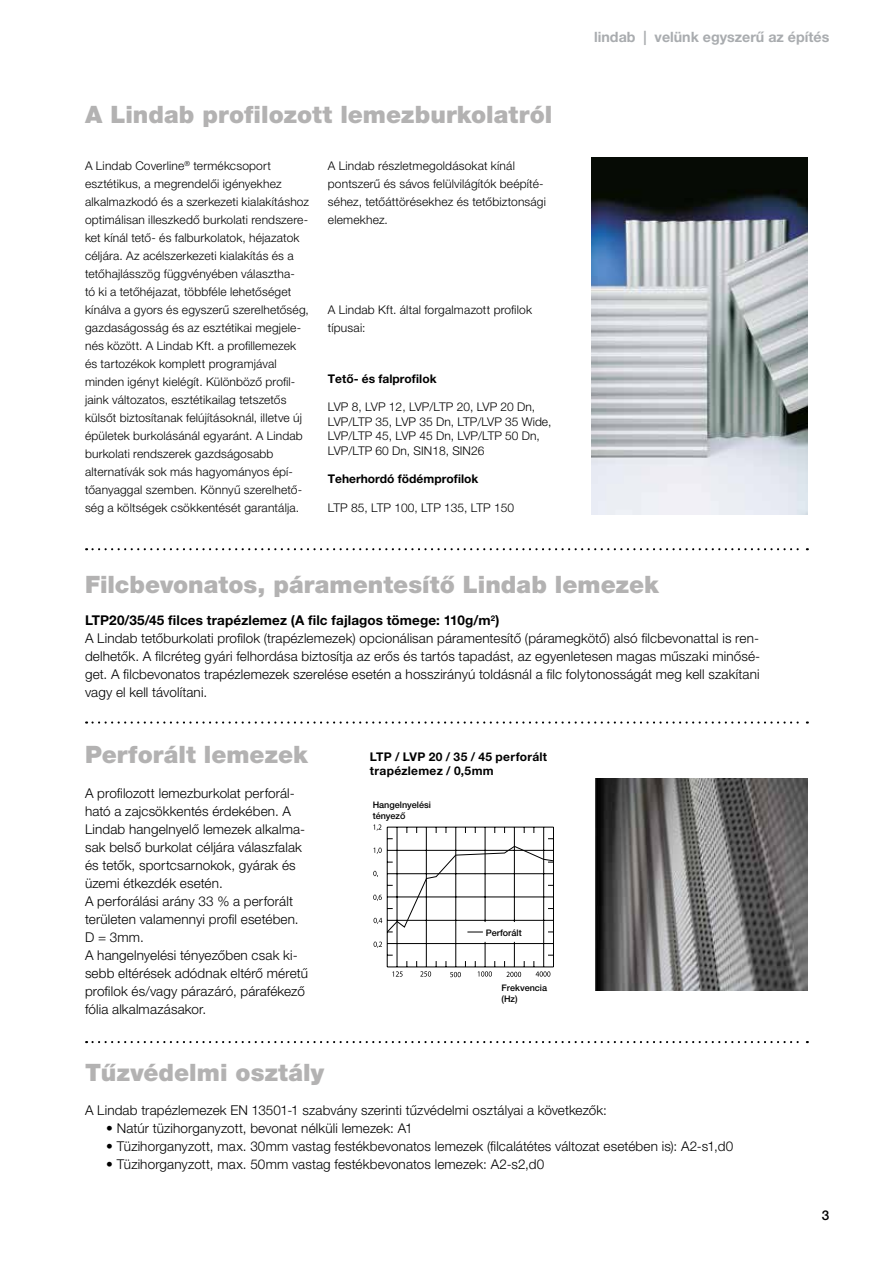
<style>
.page{position:relative;width:893px;height:1263px;background:#fff}
.page>*{position:absolute;margin:0;border:0;box-sizing:border-box;transform-origin:0 0}
.t1{font:900 24px "Helvetica Neue LTH";color:#b3b2b2}
.t2{font:700 14.25px "Helvetica Neue LT Pro";color:#a9acaf}
.t3{font:300 13.5px/18px "Helvetica Neue LTH";letter-spacing:.01em;color:#000}
.t4{font:500 13.5px "Helvetica Neue LTH";color:#000}
.t5{font:300 12px/18px "Helvetica Neue LTH";letter-spacing:.015em;color:#000}
.t6{font:700 12px "Helvetica Neue LTH";color:#000}
.t7{font:700 12px/13.5px "Helvetica Neue LTH";letter-spacing:.025em;color:#000}
.t8{font:500 9px/10.8px "Helvetica Neue LTH";color:#000}
.s1{font-weight:700}
</style>
<div class="page">
<img style="left:591px;top:157px;width:217px;height:357px">
<img style="left:595px;top:778px;width:213px;height:213px">
<hr style="left:553px;top:827px;width:1px;height:140px;background:#000">
<hr style="left:543px;top:827px;width:1px;height:140px;background:#000">
<hr style="left:514px;top:827px;width:1px;height:95px;background:#000">
<hr style="left:485px;top:827px;width:1px;height:95px;background:#000">
<hr style="left:455px;top:827px;width:1px;height:140px;background:#000">
<hr style="left:426px;top:827px;width:1px;height:140px;background:#000">
<hr style="left:387px;top:827px;width:166px;height:1px;background:#000">
<hr style="left:387px;top:967px;width:166px;height:1px;background:#000">
<hr style="left:387px;top:943px;width:166px;height:1px;background:#000">
<hr style="left:387px;top:827px;width:1px;height:140px;background:#000">
<hr style="left:397px;top:827px;width:1px;height:140px;background:#000">
<svg style="left:373px;top:824px;width:8px;height:7px"></svg>
<svg style="left:374px;top:941px;width:8px;height:7px"></svg>
<svg style="left:534px;top:955px;width:19px;height:22px"></svg>
<svg style="left:504px;top:942px;width:21px;height:35px"></svg>
<svg style="left:475px;top:942px;width:20px;height:35px"></svg>
<svg style="left:446px;top:961px;width:20px;height:16px"></svg>
<svg style="left:416px;top:961px;width:21px;height:15px"></svg>
<svg style="left:387px;top:955px;width:21px;height:22px"></svg>
<svg style="left:373px;top:845px;width:180px;height:88px"></svg>
<svg style="left:86px;top:721px;width:722px;height:3px"></svg>
<svg style="left:86px;top:1041px;width:722px;height:2px"></svg>
<svg style="left:86px;top:548px;width:722px;height:2px"></svg>
<h1 class="t1" style="left:85px;top:101px;width:469px">A Lindab profilozott lemezburkolatról</h1>
<p class="t5" style="left:85px;top:157px;width:226px">A Lindab Coverline<sup>®</sup> termékcsoport esztétikus, a megrendelői igényekhez alkalmazkodó és a szerkezeti kialakításhoz optimálisan illeszkedő burkolati rendszere&shy;ket kínál tető- és falburkolatok, héjazatok céljára. Az acélszerkezeti kialakítás és a tetőhajlásszög függvényében választha-<br>tó ki a tetőhéjazat, többféle lehetőséget kínálva a gyors és egyszerű szerelhetőség, gazdaságosság és az esztétikai megjele&shy;nés között. A Lindab Kft. a profillemezek és tartozékok komplett programjával minden igényt kielégít. Különböző profil&shy;jaink változatos, esztétikailag tetszetős külsőt biztosítanak felújításoknál, illetve új épületek burkolásánál egyaránt. A Lindab burkolati rendszerek gazdságosabb alternatívák sok más hagyományos épí&shy;tőanyaggal szemben. Könnyű szerelhető&shy;ség a költségek csökkentését garantálja.</p>
<p class="t5" style="left:328px;top:157px;width:220px">A Lindab részletmegoldásokat kínál pontszerű és sávos felülvilágítók beépíté&shy;séhez, tetőáttörésekhez és tetőbiztonsági elemekhez.</p>
<p class="t5" style="left:328px;top:301px;width:206px">A Lindab Kft. által forgalmazott profilok típusai:</p>
<p class="t6" style="left:328px;top:371px;width:110px">Tető- és falprofilok</p>
<p class="t5" style="left:328px;top:400px;width:225px;line-height:14.4px">LVP 8, LVP 12, LVP/LTP 20, LVP 20 Dn, LVP/LTP 35, LVP 35 Dn, LTP/LVP 35 Wide, LVP/LTP 45, LVP 45 Dn, LVP/LTP 50 Dn, LVP/LTP 60 Dn, SIN18, SIN26</p>
<p class="t6" style="left:328px;top:472px;width:152px">Teherhordó födémprofilok</p>
<p class="t5" style="left:328px;top:499px;width:188px">LTP 85, LTP 100, LTP 135, LTP 150</p>
<p class="t2" style="left:594px;top:28px;width:237px">lindab | velünk egyszerű az építés</p>
<h1 class="t1" style="left:85px;top:570px;width:575px">Filcbevonatos, páramentesítő Lindab lemezek</h1>
<p class="t3" style="left:85px;top:611px;width:677px"><span class="s1">LTP20/35/45 filces trapézlemez (A filc fajlagos tömege: 110g/m</span><sup>2</sup><span class="s1">)<br></span>A Lindab tetőburkolati profilok (trapézlemezek) opcionálisan páramentesítő (páramegkötő) alsó filcbevonattal is ren&shy;delhetők. A filcréteg gyári felhordása biztosítja az erős és tartós tapadást, az egyenletesen magas műszaki minősé&shy;get. A filcbevonatos trapézlemezek szerelése esetén a hosszirányú toldásnál a filc folytonosságát meg kell szakítani vagy el kell távolítani.</p>
<h1 class="t1" style="left:85px;top:740px;width:224px">Perforált lemezek</h1>
<p class="t3" style="left:85px;top:783px;width:224px">A profilozott lemezburkolat perforál&shy;ható a zajcsökkentés érdekében. A Lindab hangelnyelő lemezek alkalma&shy;sak belső burkolat céljára válaszfalak és tetők, sportcsarnokok, gyárak és üzemi étkezdék esetén.<br>A perforálási arány 33 % a perforált területen valamennyi profil esetében.<br>D = 3mm.<br>A hangelnyelési tényezőben csak ki&shy;sebb eltérések adódnak eltérő méretű profilok és/vagy párazáró, párafékező fólia alkalmazásakor.</p>
<p class="t7" style="left:370px;top:750px;width:179px">LTP / LVP 20 / 35 / 45 perforált trapézlemez / 0,5mm</p>
<p class="t8" style="left:373px;top:799px;width:60px">Hangelnyelési tényező</p>
<p class="t8" style="left:486px;top:927px;width:37px">Perforált</p>
<p class="t8" style="left:502px;top:982px;width:47px">Frekvencia (Hz)</p>
<h1 class="t1" style="left:85px;top:1058px;width:241px">Tűzvédelmi osztály</h1>
<p class="t3" style="left:85px;top:1101px;width:523px">A Lindab trapézlemezek EN 13501-1 szabvány szerinti tűzvédelmi osztályai a következők:</p>
<p class="t3" style="left:106px;top:1119px;width:308px">• Natúr tüzihorganyzott, bevonat nélküli lemezek: A1</p>
<p class="t3" style="left:106px;top:1137px;width:628px">• Tüzihorganyzott, max. 30mm vastag festékbevonatos lemezek (filcalátétes változat esetében is): A2-s1,d0</p>
<p class="t3" style="left:106px;top:1155px;width:439px">• Tüzihorganyzott, max. 50mm vastag festékbevonatos lemezek: A2-s2,d0</p>
<p class="t4" style="left:822px;top:1207px;width:9px">3</p>
</div>
